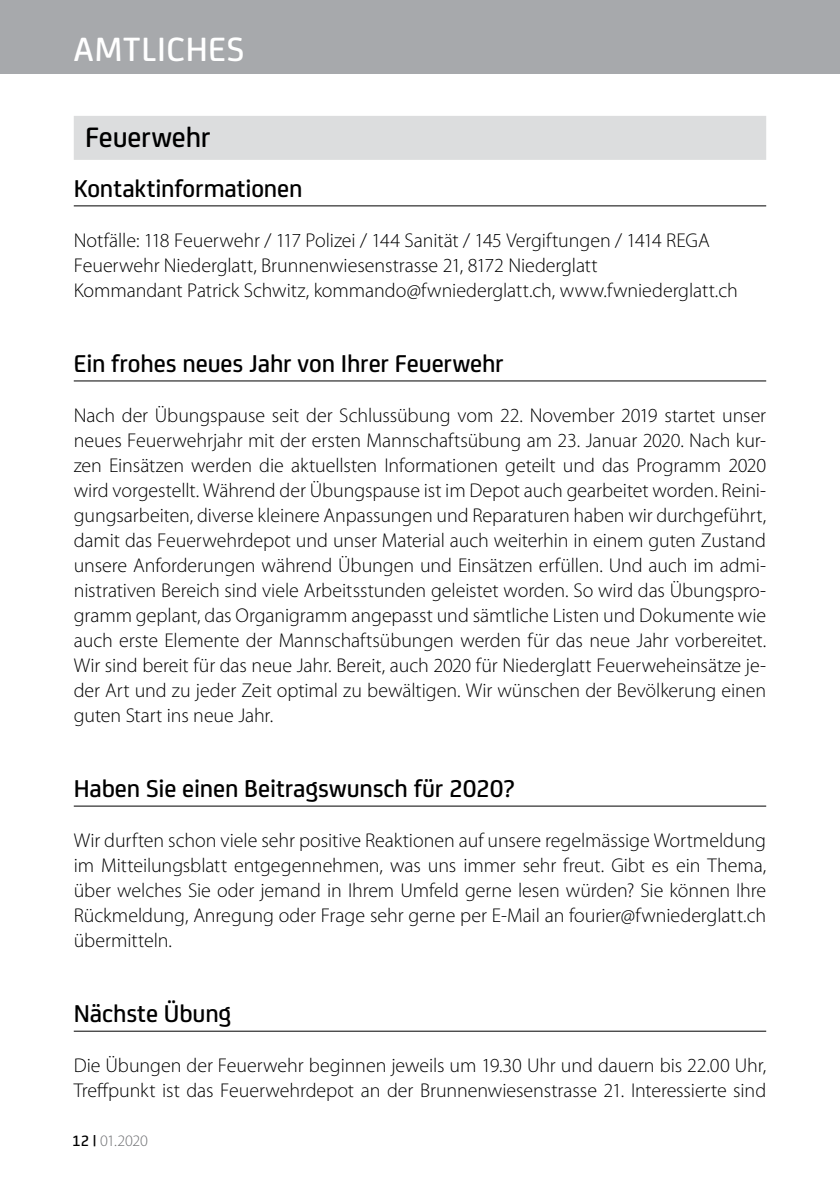
<style>
.page{position:relative;width:840px;height:1191px;background:#fff}
.page>*{position:absolute;margin:0;border:0;box-sizing:border-box;transform-origin:0 0}
.t1{font:500 36px "FS Joey";letter-spacing:.02em;color:#fff}
.t2{font:500 30px "FS Joey";letter-spacing:-.005em;color:#000}
.t3{font:500 26px "FS Joey";letter-spacing:-.005em;color:#000}
.t4{font:300 20px/25px "Myriad Pro";letter-spacing:-.005em;color:#000}
.t5{font:300 16px "Myriad Pro";letter-spacing:-.015em;color:#6d6e71}
.s1{font-family:"FS Joey";font-weight:500;color:#000}
</style>
<div class="page">
<div style="left:0;top:0;width:839px;height:74px;background:#a7a9ac"></div>
<div style="left:74px;top:116px;width:691px;height:44px;background:#dcddde"></div>
<hr style="left:74px;top:205px;width:691px;height:1px;background:#000">
<hr style="left:74px;top:380px;width:691px;height:1px;background:#000">
<hr style="left:74px;top:805px;width:691px;height:1px;background:#000">
<hr style="left:74px;top:1030px;width:691px;height:1px;background:#000">
<h1 class="t1" style="left:74px;top:23px;width:172px">AMTLICHES</h1>
<h2 class="t2" style="left:85px;top:115px;width:127px">Feuerwehr</h2>
<h3 class="t3" style="left:74px;top:169px;width:230px">Kontaktinformationen</h3>
<p class="t4" style="left:74px;top:228px;width:665px">Notfälle: 118 Feuerwehr / 117 Polizei / 144 Sanität / 145 Vergiftungen / 1414 REGA<br>Feuerwehr Niederglatt, Brunnenwiesenstrasse 21, 8172 Niederglatt<br>Kommandant Patrick Schwitz, kommando@fwniederglatt.ch, www.fwniederglatt.ch</p>
<h3 class="t3" style="left:74px;top:344px;width:431px">Ein frohes neues Jahr von Ihrer Feuerwehr</h3>
<p class="t4" style="left:74px;top:403px;width:693px;text-align:justify">Nach der Übungspause seit der Schlussübung vom 22. November 2019 startet unser neues Feuerwehrjahr mit der ersten Mannschaftsübung am 23. Januar 2020. Nach kur&shy;zen Einsätzen werden die aktuellsten I nformationen geteilt und das Programm 2020 wird vorgestellt. Während der Übungspause ist im Depot auch gearbeitet worden. Reini&shy;gungsarbeiten, diverse kleinere Anpassungen und Reparaturen haben wir durchgeführt, damit das Feuerwehrdepot und unser Material auch weiterhin in einem guten Zustand unsere Anforderungen während Übungen und Einsätzen erfüllen. U nd auch im admi&shy;nistrativen Bereich sind viele Arbeitsstunden geleistet worden. So wird das Übungspro&shy;gramm geplant, das Organigramm angepasst und sämtliche Listen und Dokumente wie auch erste Elemente der Mannschaftsübungen werden für das neue Jahr vorbereitet.<br>Wir sind bereit für das neue Jahr. Bereit, auch 2020 für Niederglatt Feuerweheinsätze je&shy;der Art und zu jeder Zeit optimal zu bewältigen. Wir wünschen der Bevölkerung einen guten Start ins neue Jahr.</p>
<h3 class="t3" style="left:74px;top:769px;width:442px">Haben Sie einen Beitragswunsch für 2020?</h3>
<p class="t4" style="left:74px;top:828px;width:693px;text-align:justify">Wir durften schon viele sehr positive Reaktionen auf unsere regelmässige Wortmeldung im Mitteilungsblatt entgegennehmen, was uns immer sehr freut. Gibt es ein Thema, über welches Sie oder jemand in I hrem U mfeld gerne lesen würden? Sie können I hre Rückmeldung, Anregung oder Frage sehr gerne per E-Mail an fourier@fwniederglatt.ch übermitteln.</p>
<h3 class="t3" style="left:74px;top:994px;width:159px">Nächste Übung</h3>
<p class="t4" style="left:74px;top:1053px;width:693px">Die Übungen der Feuerwehr beginnen jeweils um 19.30 U hr und dauern bis 22.00 U hr,<br>Treffpunkt ist das Feuerwehrdepot an der Brunnenwiesenstrasse 21. I nteressierte sind</p>
<p class="t5" style="left:72px;top:1131px;width:77px"><span class="s1">12 |</span> 01.2020</p>
</div>
